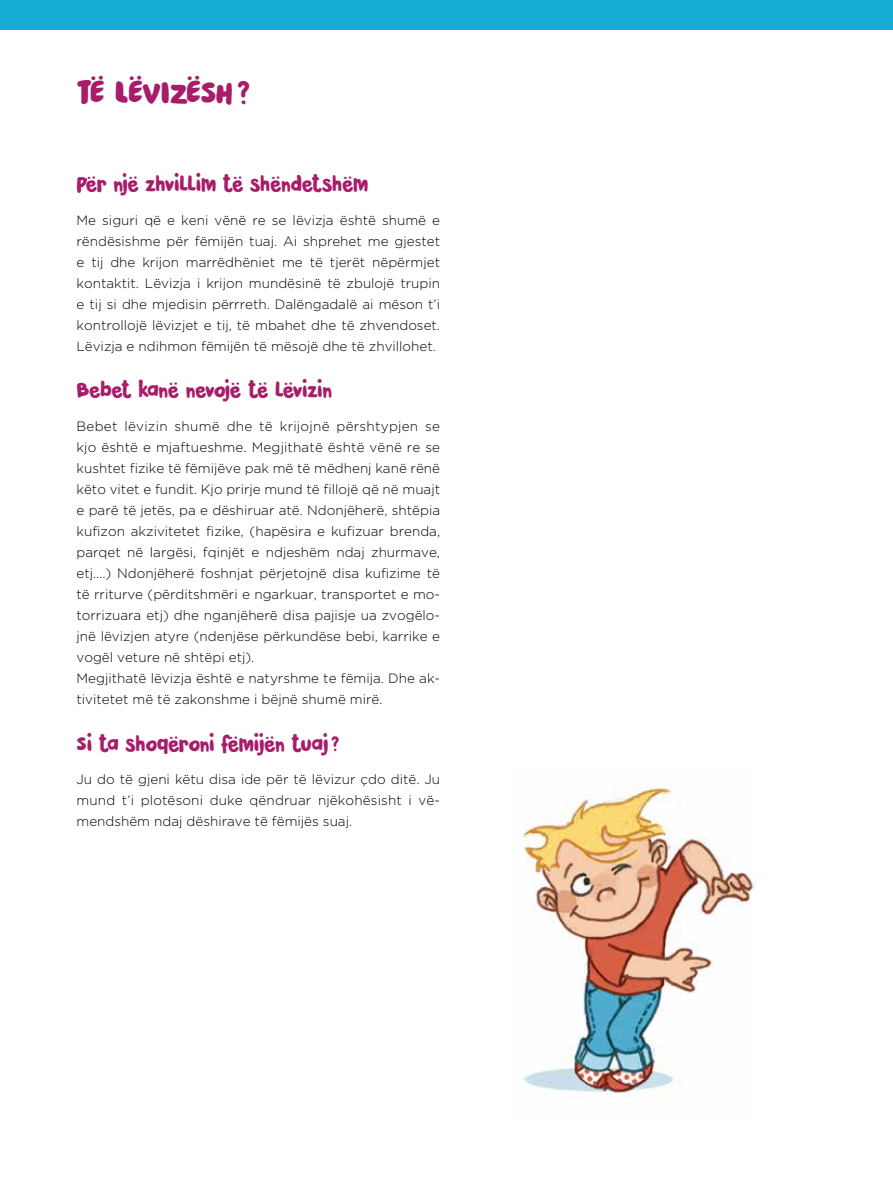
<style>
.page{position:relative;width:893px;height:1191px;background:#fff}
.page>*{position:absolute;margin:0;border:0;box-sizing:border-box;transform-origin:0 0}
.t1{font:33px "Pardesi";letter-spacing:-.03em;color:#a71d6a}
.t2{font:21px "Pardesi";letter-spacing:-.025em;color:#a71d6a}
.t3{font:300 13.5px/21px "Gotham";color:#000;text-align:justify}
</style>
<div class="page">
<div style="left:0;top:0;width:893px;height:30px;background:#17acd2"></div>
<img style="left:523px;top:785px;width:232px;height:312px">
<h1 class="t1" style="left:77px;top:68px;width:175px">TË LËVIZËSH ?</h1>
<h2 class="t2" style="left:77px;top:168px;width:293px">Për një zhvillim të shëndetshëm</h2>
<p class="t3" style="left:77px;top:209px;width:365px">Me siguri që e keni vënë re se lëvizja është shumë e rëndësishme për fëmijën tuaj. Ai shprehet me gjestet e tij dhe krijon marrëdhëniet me të tjerët nëpërmjet kontaktit. Lëvizja i krijon mundësinë të zbulojë trupin e tij si dhe mjedisin përrreth. Dalëngadalë ai mëson t’i kontrollojë lëvizjet e tij, të mbahet dhe të zhvendoset.<br>Lëvizja e ndihmon fëmijën të mësojë dhe të zhvillohet.</p>
<h2 class="t2" style="left:77px;top:374px;width:257px">Bebet kanë nevojë të lëvizin</h2>
<p class="t3" style="left:77px;top:415px;width:365px;text-align:left">Bebet lëvizin shumë dhe të krijojnë përshtypjen se kjo është e mjaftueshme. Megjithatë është vënë re se kushtet fizike të fëmijëve pak më të mëdhenj kanë rënë këto vitet e fundit. Kjo prirje mund të fillojë që në muajt e parë të jetës, pa e dëshiruar atë. Ndonjëherë, shtëpia kufizon akzivitetet fizike, (hapësira e kufizuar brenda, parqet në largësi, fqinjët e ndjeshëm ndaj zhurmave, etj….) Ndonjëherë foshnjat përjetojnë disa kufizime të të rriturve (përditshmëri e ngarkuar, transportet e mo&shy;torrizuara etj) dhe nganjëherë disa pajisje ua zvogëlo&shy;jnë lëvizjen atyre (ndenjëse përkundëse bebi, karrike e vogël veture në shtëpi etj).<br>Megjithatë lëvizja është e natyrshme te fëmija. Dhe ak&shy;tivitetet më të zakonshme i bëjnë shumë mirë.</p>
<h2 class="t2" style="left:77px;top:728px;width:265px">Si ta shoqëroni fëmijën tuaj?</h2>
<p class="t3" style="left:77px;top:769px;width:365px">Ju do të gjeni këtu disa ide për të lëvizur çdo ditë. Ju mund t’i plotësoni duke qëndruar njëkohësisht i vë&shy;mendshëm ndaj dëshirave të fëmijës suaj.</p>
</div>
